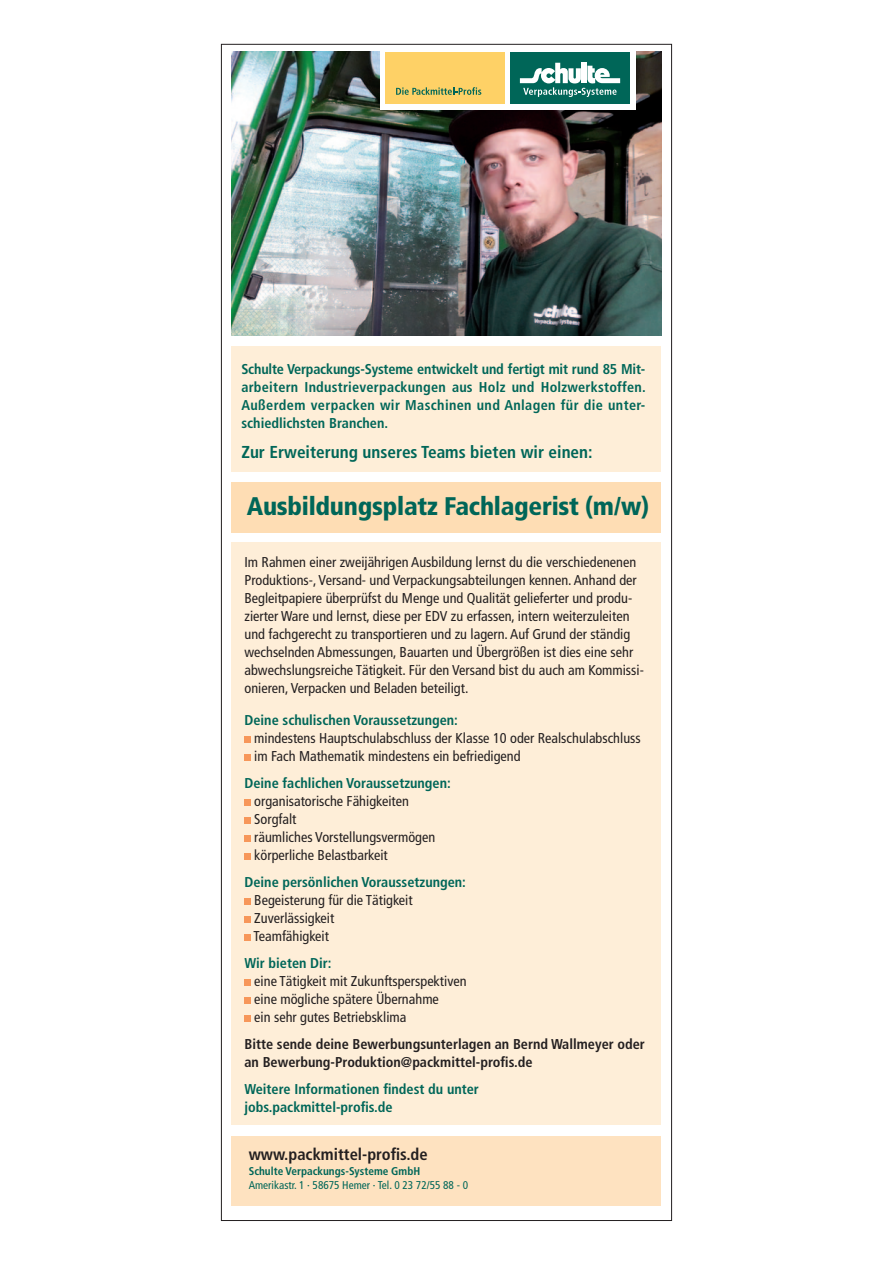
<style>
.page{position:relative;width:893px;height:1263px;background:#fff}
.page>*{position:absolute;margin:0;border:0;box-sizing:border-box;transform-origin:0 0}
.t1{font:900 condensed 25.5px "Frutiger";letter-spacing:-.01em;color:#006658}
.t2{font:700 condensed 17.25px "Frutiger";color:#006658}
.t3{font:700 condensed 16.5px "Frutiger";color:#231f20}
.t4{font:condensed 14.25px/18px "Frutiger";color:#231f20}
.t5{font:700 condensed 14.25px/18px "Frutiger";color:#006658;text-align:justify}
.t6{font:700 condensed 14.25px/18px "Frutiger";color:#231f20}
.t7{font:condensed 11.25px "Frutiger";color:#006658}
.t8{font:700 condensed 11.25px "Frutiger";color:#006658}
</style>
<div class="page">
<img style="left:232px;top:52px;width:429px;height:284px">
<div style="left:232px;top:346px;width:429px;height:126px;background:#feeed8"></div>
<div style="left:232px;top:542px;width:429px;height:583px;background:#feeed8"></div>
<div style="left:232px;top:1136px;width:429px;height:69px;background:#fee2c0"></div>
<div style="left:232px;top:482px;width:429px;height:50px;background:#feddb4"></div>
<div style="left:380px;top:47px;width:255px;height:62px;background:#fff"></div>
<div style="left:510px;top:52px;width:120px;height:52px;background:#006658"></div>
<svg style="left:520px;top:63px;width:100px;height:34px"></svg>
<div style="left:385px;top:52px;width:120px;height:52px;background:#fed166"></div>
<svg style="left:396px;top:87px;width:85px;height:8px"></svg>
<div style="left:244px;top:737px;width:7px;height:6px;background:#f7975a"></div>
<div style="left:244px;top:755px;width:7px;height:6px;background:#f7975a"></div>
<div style="left:244px;top:800px;width:7px;height:6px;background:#f7975a"></div>
<div style="left:244px;top:818px;width:7px;height:6px;background:#f7975a"></div>
<div style="left:244px;top:836px;width:7px;height:6px;background:#f7975a"></div>
<div style="left:244px;top:854px;width:7px;height:6px;background:#f7975a"></div>
<div style="left:244px;top:899px;width:7px;height:6px;background:#f7975a"></div>
<div style="left:244px;top:917px;width:7px;height:6px;background:#f7975a"></div>
<div style="left:244px;top:935px;width:7px;height:6px;background:#f7975a"></div>
<div style="left:244px;top:980px;width:7px;height:6px;background:#f7975a"></div>
<div style="left:244px;top:998px;width:7px;height:6px;background:#f7975a"></div>
<div style="left:244px;top:1016px;width:7px;height:6px;background:#f7975a"></div>
<p class="t5" style="left:241px;top:360px;width:406px">Schulte Verpackungs-Systeme entwickelt und fertigt mit rund 85 Mit&shy;arbeitern Industrieverpackungen aus Holz und Holzwerkstoffen.<br>Außerdem verpacken wir Maschinen und Anlagen für die unter&shy;schiedlichsten Branchen.</p>
<p class="t2" style="left:241px;top:442px;width:353px">Zur Erweiterung unseres Teams bieten wir einen:</p>
<h1 class="t1" style="left:247px;top:491px;width:404px">Ausbildungsplatz Fachlagerist (m/w)</h1>
<p class="t4" style="left:244px;top:553px;width:401px">Im Rahmen einer zweijährigen Ausbildung lernst du die verschiedenenen Produktions-, Versand- und Verpackungsabteilungen kennen. Anhand der Begleitpapiere überprüfst du Menge und Qualität gelieferter und produ&shy;zierter Ware und lernst, diese per EDV zu erfassen, intern weiterzuleiten und fachgerecht zu transportieren und zu lagern. Auf Grund der ständig wechselnden Abmessungen, Bauarten und Übergrößen ist dies eine sehr abwechslungsreiche Tätigkeit. Für den Versand bist du auch am Kommissi&shy;onieren, Verpacken und Beladen beteiligt.</p>
<p class="t5" style="left:244px;top:711px;width:215px">Deine schulischen Voraussetzungen:</p>
<p class="t4" style="left:254px;top:729px;width:388px">mindestens Hauptschulabschluss der Klasse 10 oder Realschulabschluss im Fach Mathematik mindestens ein befriedigend</p>
<p class="t5" style="left:244px;top:774px;width:208px">Deine fachlichen Voraussetzungen:</p>
<p class="t4" style="left:254px;top:792px;width:182px">organisatorische Fähigkeiten<br>Sorgfalt<br>räumliches Vorstellungsvermögen körperliche Belastbarkeit</p>
<p class="t5" style="left:244px;top:873px;width:223px">Deine persönlichen Voraussetzungen:</p>
<p class="t4" style="left:254px;top:891px;width:161px">Begeisterung für die Tätigkeit<br>Zuverlässigkeit<br>Teamfähigkeit</p>
<p class="t5" style="left:244px;top:954px;width:89px">Wir bieten Dir:</p>
<p class="t4" style="left:254px;top:972px;width:214px">eine Tätigkeit mit Zukunftsperspektiven eine mögliche spätere Übernahme<br>ein sehr gutes Betriebsklima</p>
<p class="t6" style="left:244px;top:1035px;width:402px">Bitte sende deine Bewerbungsunterlagen an Bernd Wallmeyer oder an Bewerbung-Produktion@packmittel-profis.de</p>
<p class="t5" style="left:244px;top:1080px;width:236px">Weitere Informationen findest du unter jobs.packmittel-profis.de</p>
<p class="t3" style="left:249px;top:1144px;width:181px">www.packmittel-profis.de</p>
<p class="t8" style="left:249px;top:1165px;width:173px">Schulte Verpackungs-Systeme GmbH</p>
<p class="t7" style="left:249px;top:1178px;width:221px">Amerikastr. 1 · 58675 Hemer · Tel. 0 23 72/55 88 - 0</p>
</div>
